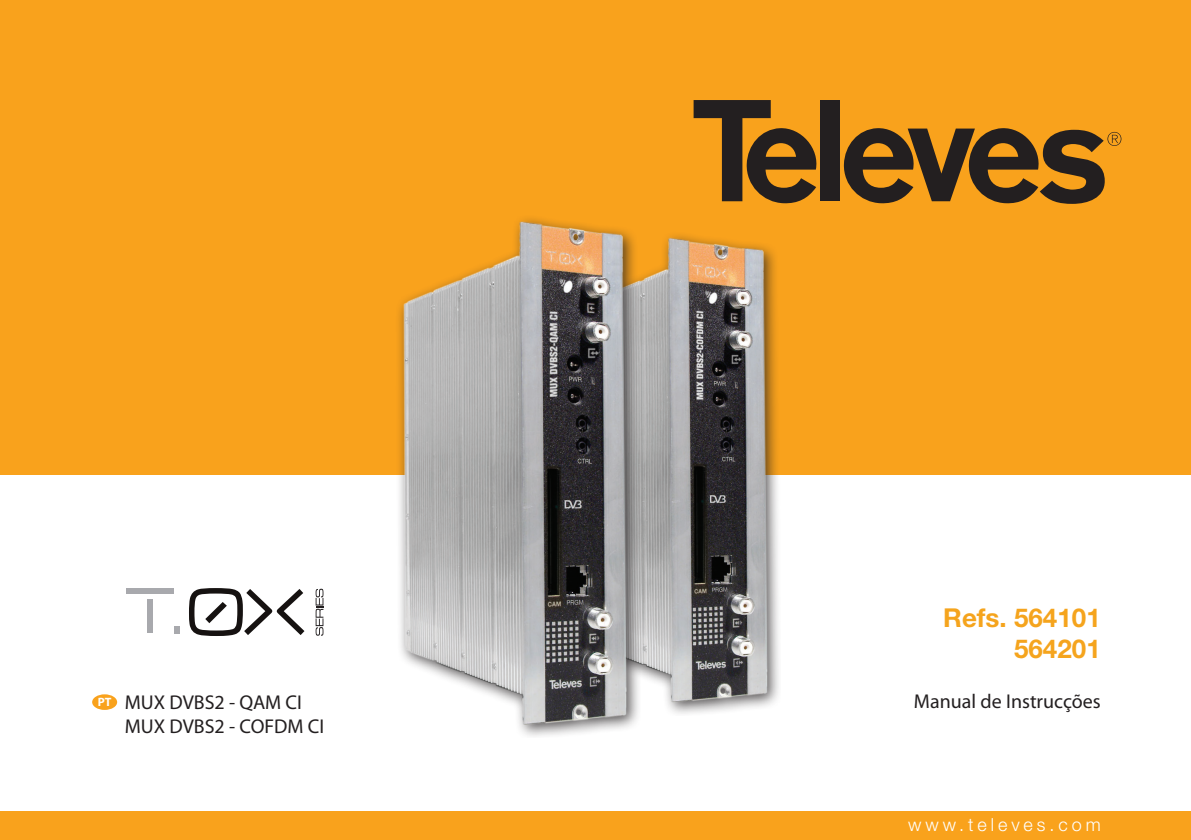
<style>
.page{position:relative;width:1191px;height:840px;background:#fff}
.page>*{position:absolute;margin:0;border:0;box-sizing:border-box;transform-origin:0 0}
.t1{font:700 26px/31.2px "Helvetica Neue";color:#f5a41d;text-align:right}
.t2{font:20px/24px "Myriad Pro";color:#231f20}
.t3{font:300 18px "Helvetica Neue";letter-spacing:.22em;color:#fff}
.t4{font:700 12.2px "Myriad Pro";color:#fff}
</style>
<div class="page">
<div style="left:0;top:0;width:1191px;height:474px;background:#f9a21c"></div>
<div style="left:0;top:811px;width:1191px;height:28px;background:#f9a21c"></div>
<div style="left:820px;top:100px;width:19px;height:101px;background:#231f20"></div>
<svg style="left:693px;top:100px;width:124px;height:103px"></svg>
<svg style="left:843px;top:128px;width:278px;height:76px"></svg>
<div style="left:92px;top:694px;width:25px;height:15px;background:#f9a21c;border-radius:50%"></div>
<svg style="left:316px;top:588px;width:7px;height:47px"></svg>
<div style="left:126px;top:588px;width:48px;height:5px;background:#a8a9ad"></div>
<div style="left:147px;top:599px;width:6px;height:33px;background:#a8a9ad"></div>
<svg style="left:174px;top:626px;width:5px;height:6px"></svg>
<svg style="left:189px;top:588px;width:115px;height:47px"></svg>
<div style="left:551px;top:228px;width:230px;height:487px;background:#231f20;opacity:.75"></div>
<img style="left:641px;top:230px;width:135px;height:482px">
<div style="left:394px;top:212px;width:247px;height:525px;background:#231f20;opacity:.75"></div>
<img style="left:393px;top:213px;width:244px;height:522px">
<p class="t4" style="left:98px;top:693px;width:15px">PT</p>
<p class="t2" style="left:125px;top:690px;width:201px">MUX DVBS2 - QAM CI<br>MUX DVBS2 - COFDM CI</p>
<h1 class="t1" style="left:943px;top:600px;width:159px">Refs. 564101<br>564201</h1>
<p class="t2" style="left:914px;top:688px;width:188px">Manual de Instrucções</p>
<p class="t3" style="left:908px;top:813px;width:194px">www.televes.com</p>
</div>
